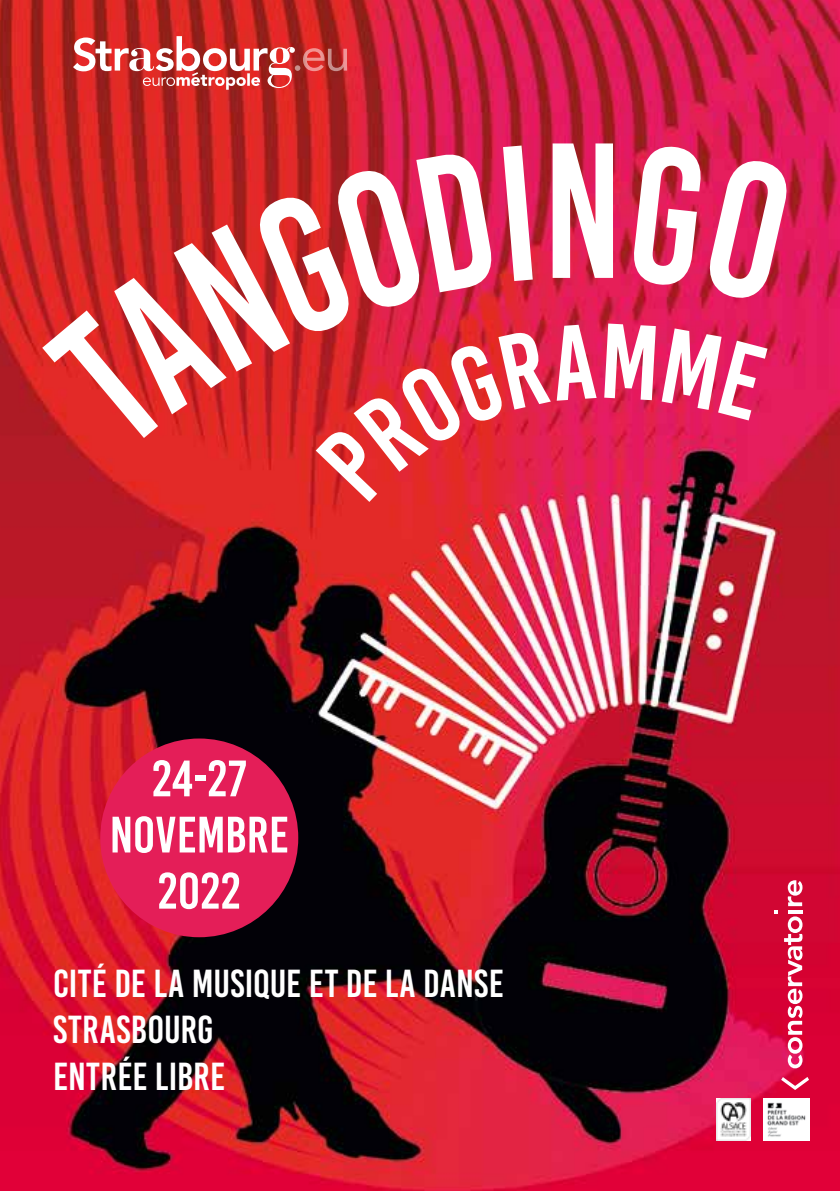
<style>
.page{position:relative;width:840px;height:1191px;background:#fff}
.page>*{position:absolute;margin:0;border:0;box-sizing:border-box;transform-origin:0 0}
.t1{font:192px "Bebas Kai";color:#fff;scale:.91 1}
.t2{font:51px/56.2px "Bebas Kai";letter-spacing:.005em;color:#fff;text-align:center}
.t3{font:38.8px/46.6px "Bebas Kai";letter-spacing:.005em;color:#fff}
</style>
<div class="page">
<img style="left:0;top:0;width:839px;height:1191px">
<svg style="left:60px;top:36px;width:340px;height:76px;background:#c94243"></svg>
<img style="left:715px;top:1099px;width:35px;height:41px">
<img style="left:763px;top:1099px;width:45px;height:41px">
<svg style="left:780px;top:1077px;width:28px;height:13px"></svg>
<svg style="left:773px;top:910px;width:4px;height:4px"></svg>
<svg style="left:783px;top:916px;width:19px;height:152px"></svg>
<hr style="left:787px;top:910px;width:14px;height:4px;background:#fff">
<svg style="left:787px;top:880px;width:15px;height:26px"></svg>
<div style="left:100px;top:738px;width:198px;height:199px;background:#e41e58;border-radius:50%"></div>
<svg style="left:604px;top:323px;width:51px;height:77px;background:#dd1d53"></svg>
<svg style="left:661px;top:328px;width:106px;height:92px;background:#df1b58"></svg>
<svg style="left:42px;top:145px;width:554px;height:357px;background:#d42330"></svg>
<svg style="left:630px;top:144px;width:162px;height:159px;background:#d81c52"></svg>
<h1 class="t1" style="left:542px;top:108px;width:90px">N</h1>
<h2 class="t2" style="left:109px;top:751px;width:181px">24-27<br>NOVEMBRE<br>2022</h2>
<p class="t3" style="left:53px;top:960px;width:452px">CITÉ DE LA MUSIQUE ET DE LA DANSE<br>STRASBOURG<br>ENTRÉE LIBRE</p>
</div>
